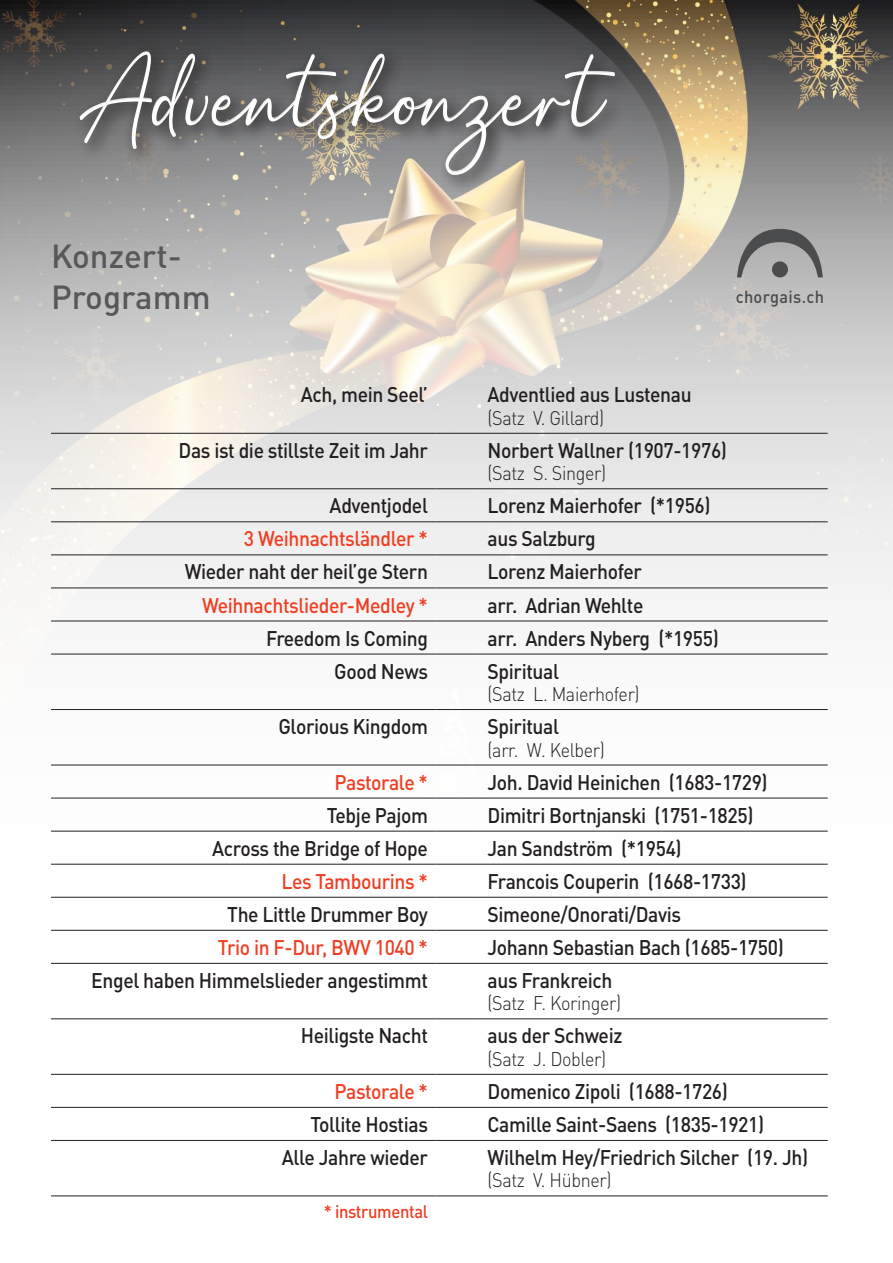
<style>
.page{position:relative;width:893px;height:1263px;background:#fff}
.page>*{position:absolute;margin:0;border:0;box-sizing:border-box;transform-origin:0 0}
.t1{font:63px "Balista";color:#fff}
.t2{font:500 33px/41.2px "DINOT";color:#57585a}
.t3{font:500 21px "DINOT";letter-spacing:-.02em;color:#231f20;scale:.92 1}
.t4{font:500 21px "DINOT";letter-spacing:-.02em;color:#ef3e22;scale:.92 1}
.t5{font:300 19.5px "DINOT";letter-spacing:-.02em;color:#231f20;scale:.92 1}
.t6{font:500 18px "DINOT";letter-spacing:-.02em;color:#ef3e22;scale:.92 1}
.t7{font:500 17.25px "DINOT";letter-spacing:.015em;color:#4b4c4d;scale:.95 1}
</style>
<div class="page">
<img style="left:0;top:0;width:893px;height:1196px">
<svg style="left:737px;top:229px;width:86px;height:48px;background:#929293"></svg>
<div style="left:772px;top:261px;width:16px;height:16px;background:#4b4c4d;border-radius:50%"></div>
<div style="left:71px;top:44px;width:560px;height:149px;background:#231f20;opacity:.75"></div>
<hr style="left:51px;top:433px;width:385px;height:1px;background:#231f20">
<hr style="left:436px;top:433px;width:43px;height:1px;background:#231f20">
<hr style="left:479px;top:433px;width:349px;height:1px;background:#231f20">
<hr style="left:51px;top:488px;width:385px;height:1px;background:#231f20">
<hr style="left:436px;top:488px;width:43px;height:1px;background:#231f20">
<hr style="left:479px;top:488px;width:349px;height:1px;background:#231f20">
<hr style="left:51px;top:522px;width:385px;height:1px;background:#231f20">
<hr style="left:436px;top:522px;width:43px;height:1px;background:#231f20">
<hr style="left:479px;top:522px;width:349px;height:1px;background:#231f20">
<hr style="left:51px;top:555px;width:385px;height:1px;background:#231f20">
<hr style="left:436px;top:555px;width:43px;height:1px;background:#231f20">
<hr style="left:479px;top:555px;width:349px;height:1px;background:#231f20">
<hr style="left:51px;top:588px;width:385px;height:1px;background:#231f20">
<hr style="left:436px;top:588px;width:43px;height:1px;background:#231f20">
<hr style="left:479px;top:588px;width:349px;height:1px;background:#231f20">
<hr style="left:51px;top:621px;width:385px;height:1px;background:#231f20">
<hr style="left:436px;top:621px;width:43px;height:1px;background:#231f20">
<hr style="left:479px;top:621px;width:349px;height:1px;background:#231f20">
<hr style="left:51px;top:654px;width:385px;height:1px;background:#231f20">
<hr style="left:436px;top:654px;width:43px;height:1px;background:#231f20">
<hr style="left:479px;top:654px;width:349px;height:1px;background:#231f20">
<hr style="left:51px;top:709px;width:385px;height:1px;background:#231f20">
<hr style="left:436px;top:709px;width:43px;height:1px;background:#231f20">
<hr style="left:479px;top:709px;width:349px;height:1px;background:#231f20">
<hr style="left:51px;top:765px;width:385px;height:1px;background:#231f20">
<hr style="left:436px;top:765px;width:43px;height:1px;background:#231f20">
<hr style="left:479px;top:765px;width:349px;height:1px;background:#231f20">
<hr style="left:51px;top:798px;width:385px;height:1px;background:#231f20">
<hr style="left:436px;top:798px;width:43px;height:1px;background:#231f20">
<hr style="left:479px;top:798px;width:349px;height:1px;background:#231f20">
<hr style="left:51px;top:831px;width:385px;height:1px;background:#231f20">
<hr style="left:436px;top:831px;width:43px;height:1px;background:#231f20">
<hr style="left:479px;top:831px;width:349px;height:1px;background:#231f20">
<hr style="left:51px;top:864px;width:385px;height:1px;background:#231f20">
<hr style="left:436px;top:864px;width:43px;height:1px;background:#231f20">
<hr style="left:479px;top:864px;width:349px;height:1px;background:#231f20">
<hr style="left:51px;top:897px;width:385px;height:1px;background:#231f20">
<hr style="left:436px;top:897px;width:43px;height:1px;background:#231f20">
<hr style="left:479px;top:897px;width:349px;height:1px;background:#231f20">
<hr style="left:51px;top:930px;width:385px;height:1px;background:#231f20">
<hr style="left:436px;top:930px;width:43px;height:1px;background:#231f20">
<hr style="left:479px;top:930px;width:349px;height:1px;background:#231f20">
<hr style="left:51px;top:963px;width:385px;height:1px;background:#231f20">
<hr style="left:436px;top:963px;width:43px;height:1px;background:#231f20">
<hr style="left:479px;top:963px;width:349px;height:1px;background:#231f20">
<hr style="left:51px;top:1018px;width:385px;height:1px;background:#231f20">
<hr style="left:436px;top:1018px;width:43px;height:1px;background:#231f20">
<hr style="left:479px;top:1018px;width:349px;height:1px;background:#231f20">
<hr style="left:51px;top:1074px;width:385px;height:1px;background:#231f20">
<hr style="left:436px;top:1074px;width:43px;height:1px;background:#231f20">
<hr style="left:479px;top:1074px;width:349px;height:1px;background:#231f20">
<hr style="left:51px;top:1107px;width:385px;height:1px;background:#231f20">
<hr style="left:436px;top:1107px;width:43px;height:1px;background:#231f20">
<hr style="left:479px;top:1107px;width:349px;height:1px;background:#231f20">
<hr style="left:51px;top:1140px;width:385px;height:1px;background:#231f20">
<hr style="left:436px;top:1140px;width:43px;height:1px;background:#231f20">
<hr style="left:479px;top:1140px;width:349px;height:1px;background:#231f20">
<hr style="left:51px;top:1196px;width:385px;height:1px;background:#231f20">
<hr style="left:436px;top:1196px;width:43px;height:1px;background:#231f20">
<hr style="left:479px;top:1196px;width:349px;height:1px;background:#231f20">
<h1 class="t1" style="left:77px;top:64px;width:530px">Adventskonzert</h1>
<h2 class="t2" style="left:51px;top:234px;width:161px">Konzert-<br>Programm</h2>
<p class="t7" style="left:736px;top:286px;width:94px">chorgais.ch</p>
<p class="t3" style="left:301px;top:381px;width:140px">Ach, mein Seel’</p>
<p class="t3" style="left:488px;top:381px;width:223px">Adventlied aus Lustenau</p>
<p class="t5" style="left:488px;top:406px;width:128px">(Satz V. Gillard)</p>
<p class="t3" style="left:179px;top:437px;width:273px">Das ist die stillste Zeit im Jahr</p>
<p class="t3" style="left:488px;top:437px;width:262px">Norbert Wallner (1907-1976)</p>
<p class="t5" style="left:488px;top:461px;width:130px">(Satz S. Singer)</p>
<p class="t3" style="left:330px;top:492px;width:108px">Adventjodel</p>
<p class="t3" style="left:488px;top:492px;width:244px">Lorenz Maierhofer (*1956)</p>
<p class="t4" style="left:244px;top:525px;width:202px">3 Weihnachtsländler *</p>
<p class="t3" style="left:488px;top:525px;width:119px">aus Salzburg</p>
<p class="t3" style="left:185px;top:558px;width:266px">Wieder naht der heil’ge Stern</p>
<p class="t3" style="left:488px;top:558px;width:169px">Lorenz Maierhofer</p>
<p class="t4" style="left:202px;top:591px;width:247px">Weihnachtslieder-Medley *</p>
<p class="t3" style="left:488px;top:591px;width:171px">arr. Adrian Wehlte</p>
<p class="t3" style="left:266px;top:624px;width:178px">Freedom Is Coming</p>
<p class="t3" style="left:488px;top:624px;width:253px">arr. Anders Nyberg (*1955)</p>
<p class="t3" style="left:334px;top:658px;width:103px">Good News</p>
<p class="t3" style="left:488px;top:658px;width:79px">Spiritual</p>
<p class="t5" style="left:488px;top:682px;width:167px">(Satz L. Maierhofer)</p>
<p class="t3" style="left:278px;top:713px;width:164px">Glorious Kingdom</p>
<p class="t3" style="left:488px;top:713px;width:79px">Spiritual</p>
<p class="t5" style="left:488px;top:737px;width:129px">(arr. W. Kelber)</p>
<p class="t4" style="left:335px;top:768px;width:103px">Pastorale *</p>
<p class="t3" style="left:488px;top:768px;width:306px">Joh. David Heinichen (1683-1729)</p>
<p class="t3" style="left:327px;top:802px;width:112px">Tebje Pajom</p>
<p class="t3" style="left:488px;top:802px;width:291px">Dimitri Bortnjanski (1751-1825)</p>
<p class="t3" style="left:212px;top:835px;width:236px">Across the Bridge of Hope</p>
<p class="t3" style="left:488px;top:835px;width:213px">Jan Sandström (*1954)</p>
<p class="t4" style="left:281px;top:868px;width:161px">Les Tambourins *</p>
<p class="t3" style="left:488px;top:868px;width:283px">Francois Couperin (1668-1733)</p>
<p class="t3" style="left:227px;top:901px;width:220px">The Little Drummer Boy</p>
<p class="t3" style="left:488px;top:901px;width:212px">Simeone/Onorati/Davis</p>
<p class="t4" style="left:218px;top:934px;width:230px">Trio in F-Dur, BWV 1040 *</p>
<p class="t3" style="left:488px;top:934px;width:323px">Johann Sebastian Bach (1685-1750)</p>
<p class="t3" style="left:91px;top:967px;width:367px">Engel haben Himmelslieder angestimmt</p>
<p class="t3" style="left:488px;top:967px;width:137px">aus Frankreich</p>
<p class="t5" style="left:488px;top:991px;width:147px">(Satz F. Koringer)</p>
<p class="t3" style="left:301px;top:1022px;width:140px">Heiligste Nacht</p>
<p class="t3" style="left:488px;top:1022px;width:148px">aus der Schweiz</p>
<p class="t5" style="left:488px;top:1047px;width:131px">(Satz J. Dobler)</p>
<p class="t4" style="left:335px;top:1078px;width:103px">Pastorale *</p>
<p class="t3" style="left:488px;top:1078px;width:263px">Domenico Zipoli (1688-1726)</p>
<p class="t3" style="left:310px;top:1111px;width:129px">Tollite Hostias</p>
<p class="t3" style="left:488px;top:1111px;width:302px">Camille Saint-Saens (1835-1921)</p>
<p class="t3" style="left:282px;top:1144px;width:160px">Alle Jahre wieder</p>
<p class="t3" style="left:488px;top:1144px;width:350px">Wilhelm Hey/Friedrich Silcher (19. Jh)</p>
<p class="t5" style="left:488px;top:1168px;width:136px">(Satz V. Hübner)</p>
<p class="t6" style="left:324px;top:1200px;width:115px">* instrumental</p>
</div>
